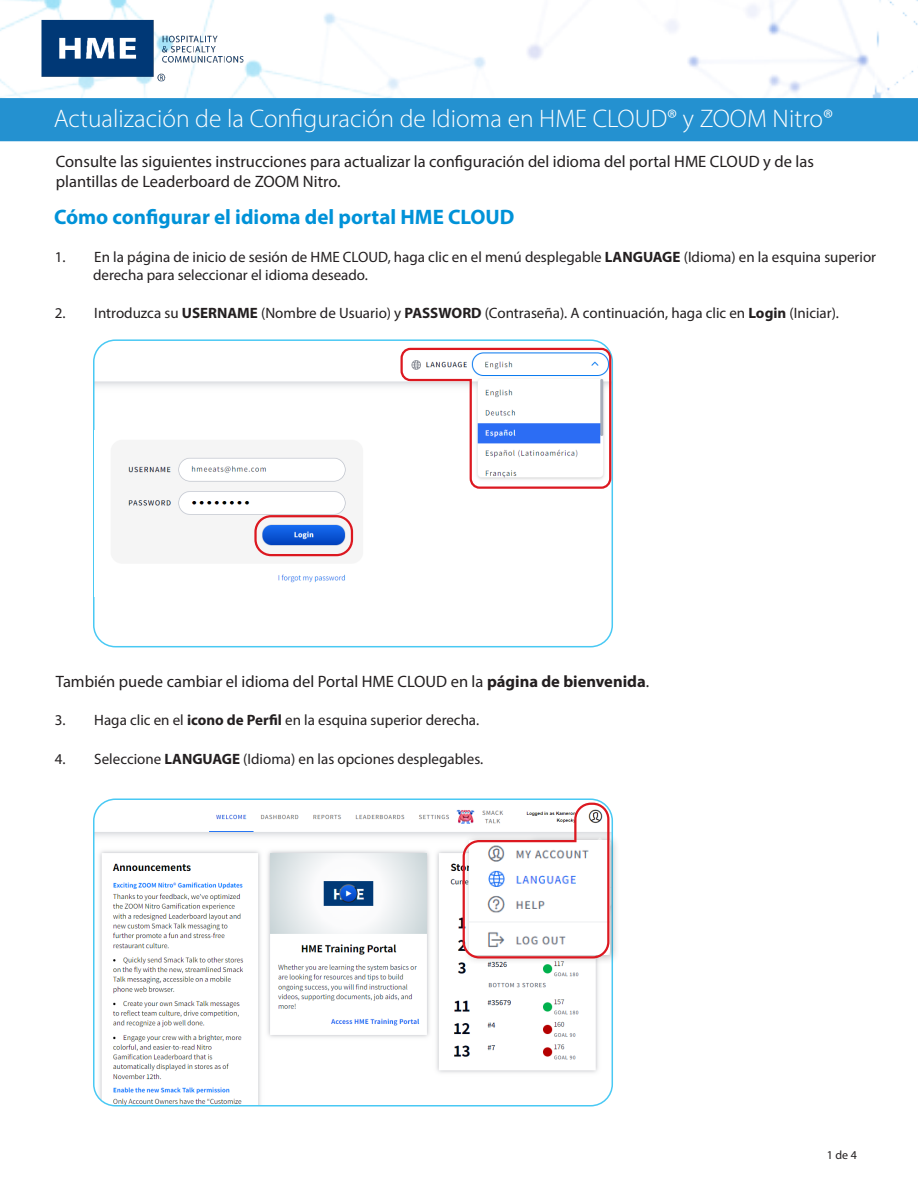
<style>
.page{position:relative;width:918px;height:1188px;background:#fff}
.page>*{position:absolute;margin:0;border:0;box-sizing:border-box;transform-origin:0 0}
.t1{font:300 25.5px "Myriad Pro";color:#fff}
.t2{font:700 21px "Myriad Pro";color:#0092d8}
.t3{font:16.5px/19.8px "Myriad Pro";color:#231f20}
.t4{font:15px "Myriad Pro";color:#231f20}
.t5{font:12px "Myriad Pro";color:#231f20}
.s1{font-weight:700}
</style>
<div class="page">
<img style="left:0;top:0;width:918px;height:98px">
<img style="left:40px;top:19px;width:205px;height:63px">
<div style="left:0;top:98px;width:918px;height:43px;background:#2491d0"></div>
<img style="left:94px;top:349px;width:518px;height:298px">
<div style="left:93px;top:339px;width:520px;height:308px;border:2px solid #49c9f4;border-radius:22px"></div>
<svg style="left:399px;top:347px;width:213px;height:143px"></svg>
<img style="left:96px;top:803px;width:514px;height:301px">
<div style="left:93px;top:798px;width:520px;height:309px;border:2px solid #49c9f4;border-radius:22px"></div>
<div style="left:464px;top:834px;width:156px;height:130px;background:#231f20;opacity:.3"></div>
<svg style="left:461px;top:801px;width:150px;height:159px"></svg>
<img style="left:95px;top:431px;width:274px;height:165px">
<div style="left:254px;top:515px;width:99px;height:41px;border:2px solid #dc1820;border-radius:16px"></div>
<p class="t1" style="left:54px;top:103px;width:781px">Actualización de la Configuración de Idioma en HME CLOUD® y ZOOM Nitro®</p>
<p class="t3" style="left:56px;top:151px;width:760px">Consulte las siguientes instrucciones para actualizar la configuración del idioma del portal HME CLOUD y de las plantillas de Leaderboard de ZOOM Nitro.</p>
<p class="t2" style="left:54px;top:203px;width:462px">Cómo configurar el idioma del portal HME CLOUD</p>
<p class="t4" style="left:55px;top:247px;width:823px">1. En la página de inicio de sesión de HME CLOUD, haga clic en el menú desplegable <span class="s1">LANGUAGE</span> (Idioma) en la esquina superior</p>
<p class="t4" style="left:93px;top:265px;width:276px">derecha para seleccionar el idioma deseado.</p>
<p class="t4" style="left:55px;top:303px;width:786px">2. Introduzca su <span class="s1">USERNAME</span> (Nombre de Usuario) y <span class="s1">PASSWORD</span> (Contraseña). A continuación, haga clic en <span class="s1">Login</span> (Iniciar).</p>
<p class="t3" style="left:56px;top:672px;width:595px">También puede cambiar el idioma del Portal HME CLOUD en la <span class="s1">página de bienvenida</span>.</p>
<p class="t4" style="left:55px;top:711px;width:426px">3. Haga clic en el <span class="s1">icono de Perfil</span> en la esquina superior derecha.</p>
<p class="t4" style="left:55px;top:750px;width:430px">4. Seleccione <span class="s1">LANGUAGE</span> (Idioma) en las opciones desplegables.</p>
<p class="t5" style="left:827px;top:1147px;width:32px">1 de 4</p>
</div>
